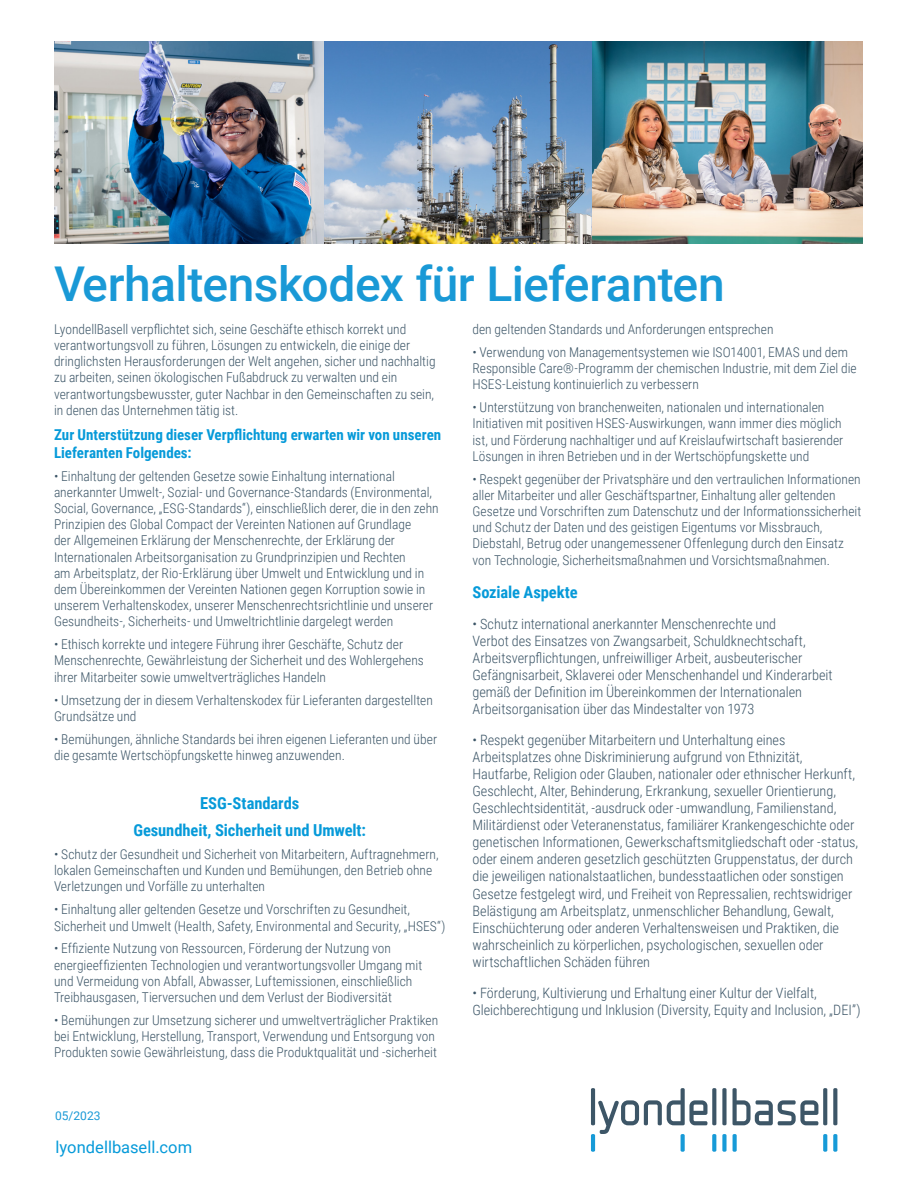
<style>
.page{position:relative;width:918px;height:1188px;background:#fff}
.page>*{position:absolute;margin:0;border:0;box-sizing:border-box;transform-origin:0 0}
.t1{font:500 48px "Roboto";letter-spacing:-.01em;color:#1999d6}
.t2{font:700 16.5px "Roboto Condensed";letter-spacing:-.005em;color:#069ad9}
.t3{font:16.5px "Roboto";letter-spacing:.005em;color:#069ad9}
.t4{font:700 15px/18px "Roboto Condensed";color:#069ad9}
.t5{font:300 14.25px/17.1px "Roboto Condensed";color:#3c5567}
.t6{font:300 13.5px/16.2px "Roboto Condensed";color:#3c5567}
.t7{font:12px "Roboto";color:#1999d6}
</style>
<div class="page">
<svg style="left:591px;top:1088px;width:246px;height:64px"></svg>
<img style="left:324px;top:41px;width:269px;height:203px">
<img style="left:54px;top:41px;width:270px;height:203px">
<img style="left:593px;top:41px;width:269px;height:203px">
<p class="t1" style="left:54px;top:251px;width:672px">Verhaltenskodex für Lieferanten</p>
<p class="t6" style="left:54px;top:320px;width:383px">LyondellBasell verpflichtet sich, seine Geschäfte ethisch korrekt und verantwortungsvoll zu führen, Lösungen zu entwickeln, die einige der dringlichsten Herausforderungen der Welt angehen, sicher und nachhaltig zu arbeiten, seinen ökologischen Fußabdruck zu verwalten und ein verantwortungsbewusster, guter Nachbar in den Gemeinschaften zu sein, in denen das Unternehmen tätig ist.</p>
<p class="t4" style="left:54px;top:425px;width:389px">Zur Unterstützung dieser Verpflichtung erwarten wir von unseren<br>Lieferanten Folgendes:</p>
<p class="t6" style="left:54px;top:467px;width:386px">• Einhaltung der geltenden Gesetze sowie Einhaltung international anerkannter Umwelt-, Sozial- und Governance-Standards (Environmental, Social, Governance, „ESG-Standards“), einschließlich derer, die in den zehn Prinzipien des Global Compact der Vereinten Nationen auf Grundlage<br>der Allgemeinen Erklärung der Menschenrechte, der Erklärung der Internationalen Arbeitsorganisation zu Grundprinzipien und Rechten<br>am Arbeitsplatz, der Rio-Erklärung über Umwelt und Entwicklung und in dem Übereinkommen der Vereinten Nationen gegen Korruption sowie in unserem Verhaltenskodex, unserer Menschenrechtsrichtlinie und unserer Gesundheits-, Sicherheits- und Umweltrichtlinie dargelegt werden</p>
<p class="t6" style="left:54px;top:636px;width:371px">• Ethisch korrekte und integere Führung ihrer Geschäfte, Schutz der<br>Menschenrechte, Gewährleistung der Sicherheit und des Wohlergehens ihrer Mitarbeiter sowie umweltverträgliches Handeln</p>
<p class="t6" style="left:54px;top:691px;width:380px">• Umsetzung der in diesem Verhaltenskodex für Lieferanten dargestellten<br>Grundsätze und</p>
<p class="t6" style="left:54px;top:730px;width:385px">• Bemühungen, ähnliche Standards bei ihren eigenen Lieferanten und über die gesamte Wertschöpfungskette hinweg anzuwenden.</p>
<p class="t2" style="left:200px;top:792px;width:101px">ESG-Standards</p>
<p class="t2" style="left:133px;top:819px;width:234px">Gesundheit, Sicherheit und Umwelt:</p>
<p class="t6" style="left:54px;top:846px;width:386px">• Schutz der Gesundheit und Sicherheit von Mitarbeitern, Auftragnehmern, lokalen Gemeinschaften und Kunden und Bemühungen, den Betrieb ohne<br>Verletzungen und Vorfälle zu unterhalten</p>
<p class="t6" style="left:54px;top:901px;width:393px">• Einhaltung aller geltenden Gesetze und Vorschriften zu Gesundheit,<br>Sicherheit und Umwelt (Health, Safety, Environmental and Security, „HSES“)</p>
<p class="t6" style="left:54px;top:940px;width:370px">• Effiziente Nutzung von Ressourcen, Förderung der Nutzung von energieeffizienten Technologien und verantwortungsvoller Umgang mit und Vermeidung von Abfall, Abwasser, Luftemissionen, einschließlich Treibhausgasen, Tierversuchen und dem Verlust der Biodiversität</p>
<p class="t6" style="left:54px;top:1012px;width:386px">• Bemühungen zur Umsetzung sicherer und umweltverträglicher Praktiken bei Entwicklung, Herstellung, Transport, Verwendung und Entsorgung von<br>Produkten sowie Gewährleistung, dass die Produktqualität und -sicherheit</p>
<p class="t6" style="left:472px;top:320px;width:303px">den geltenden Standards und Anforderungen entsprechen</p>
<p class="t6" style="left:472px;top:343px;width:386px">• Verwendung von Managementsystemen wie ISO14001, EMAS und dem<br>Responsible Care®-Programm der chemischen Industrie, mit dem Ziel die<br>HSES-Leistung kontinuierlich zu verbessern</p>
<p class="t6" style="left:472px;top:399px;width:372px">• Unterstützung von branchenweiten, nationalen und internationalen Initiativen mit positiven HSES-Auswirkungen, wann immer dies möglich ist, und Förderung nachhaltiger und auf Kreislaufwirtschaft basierender Lösungen in ihren Betrieben und in der Wertschöpfungskette und</p>
<p class="t6" style="left:472px;top:470px;width:390px">• Respekt gegenüber der Privatsphäre und den vertraulichen Informationen aller Mitarbeiter und aller Geschäftspartner, Einhaltung aller geltenden Gesetze und Vorschriften zum Datenschutz und der Informationssicherheit und Schutz der Daten und des geistigen Eigentums vor Missbrauch, Diebstahl, Betrug oder unangemessener Offenlegung durch den Einsatz von Technologie, Sicherheitsmaßnahmen und Vorsichtsmaßnahmen.</p>
<p class="t2" style="left:472px;top:581px;width:107px">Soziale Aspekte</p>
<p class="t5" style="left:472px;top:614px;width:362px">• Schutz international anerkannter Menschenrechte und<br>Verbot des Einsatzes von Zwangsarbeit, Schuldknechtschaft, Arbeitsverpflichtungen, unfreiwilliger Arbeit, ausbeuterischer Gefängnisarbeit, Sklaverei oder Menschenhandel und Kinderarbeit gemäß der Definition im Übereinkommen der Internationalen Arbeitsorganisation über das Mindestalter von 1973</p>
<p class="t5" style="left:472px;top:731px;width:387px">• Respekt gegenüber Mitarbeitern und Unterhaltung eines Arbeitsplatzes ohne Diskriminierung aufgrund von Ethnizität, Hautfarbe, Religion oder Glauben, nationaler oder ethnischer Herkunft, Geschlecht, Alter, Behinderung, Erkrankung, sexueller Orientierung, Geschlechtsidentität, -ausdruck oder -umwandlung, Familienstand, Militärdienst oder Veteranenstatus, familiärer Krankengeschichte oder genetischen Informationen, Gewerkschaftsmitgliedschaft oder -status, oder einem anderen gesetzlich geschützten Gruppenstatus, der durch die jeweiligen nationalstaatlichen, bundesstaatlichen oder sonstigen Gesetze festgelegt wird, und Freiheit von Repressalien, rechtswidriger Belästigung am Arbeitsplatz, unmenschlicher Behandlung, Gewalt, Einschüchterung oder anderen Verhaltensweisen und Praktiken, die wahrscheinlich zu körperlichen, psychologischen, sexuellen oder wirtschaftlichen Schäden führen</p>
<p class="t5" style="left:472px;top:983px;width:390px">• Förderung, Kultivierung und Erhaltung einer Kultur der Vielfalt,<br>Gleichberechtigung und Inklusion (Diversity, Equity and Inclusion, „DEI”)</p>
<p class="t7" style="left:55px;top:1107px;width:47px">05/2023</p>
<p class="t3" style="left:56px;top:1136px;width:138px">lyondellbasell.com</p>
</div>
